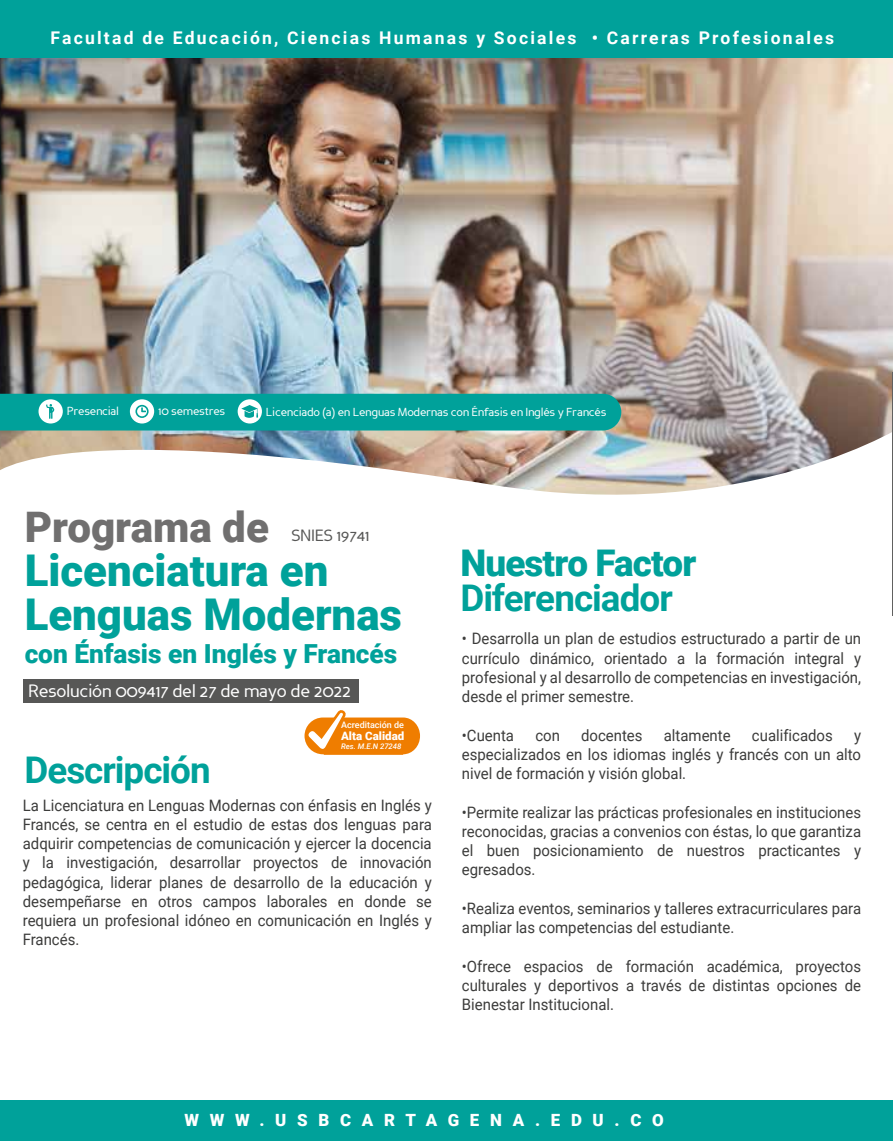
<style>
.page{position:relative;width:893px;height:1141px;background:#fff}
.page>*{position:absolute;margin:0;border:0;box-sizing:border-box;transform-origin:0 0}
.t1{font:900 43.75px/43.8px "Roboto";color:#00a19a}
.t2{font:900 42.18px "Roboto";color:#706f6f}
.t3{font:700 36.75px "Roboto";letter-spacing:-.03em;color:#00a19a}
.t4{font:900 36.75px "Roboto";letter-spacing:-.025em;color:#00a19a}
.t5{font:900 26.25px "Roboto";color:#00a19a}
.t6{font:17.68px "Perspective Sans";letter-spacing:-.025em;color:#fff}
.t7{font:700 17.5px "Roboto";letter-spacing:.125em;color:#fff}
.t8{font:900 16.8px "Roboto";letter-spacing:.635em;color:#fff}
.t9{font:16.28px "Perspective Sans";letter-spacing:-.025em;color:#575756}
.t10{font:15.75px/19.2px "Roboto";color:#3c3c3b;text-align:justify;scale:.95 1}
.t11{font:11.55px "Perspective Sans";letter-spacing:-.025em;color:#fff}
.t12{font:900 11.55px "Roboto";color:#fff}
.t13{font:500 8.92px "Roboto";color:#fff}
.t14{font:italic 500 7.7px "Roboto";color:#fff}
</style>
<div class="page">
<img style="left:0;top:58px;width:893px;height:351px">
<img style="left:1px;top:409px;width:891px;height:86px">
<hr style="left:892px;top:373px;width:1px;height:243px;background:#616160">
<hr style="left:0;top:320px;width:1px;height:340px;background:#616160">
<div style="left:23px;top:679px;width:336px;height:24px;background:#575756"></div>
<div style="left:0;top:1101px;width:893px;height:40px;background:#00a19a"></div>
<div style="left:0;top:0;width:893px;height:58px;background:#00a19a"></div>
<div style="left:0;top:394px;width:621px;height:36px;background:#00a19a"></div>
<div style="left:304px;top:717px;width:116px;height:37px;background:#ef7d00;border-radius:18px"></div>
<svg style="left:304px;top:710px;width:47px;height:45px"></svg>
<p class="t7" style="left:51px;top:26px;width:785px">Facultad de Educación, Ciencias Humanas y Sociales • Carreras Profesionales</p>
<p class="t11" style="left:67px;top:404px;width:54px">Presencial</p>
<p class="t11" style="left:158px;top:404px;width:69px">10 semestres</p>
<p class="t11" style="left:266px;top:406px;width:342px">Licenciado (a) en Lenguas Modernas con Énfasis en Inglés y Francés</p>
<h2 class="t2" style="left:25px;top:498px;width:246px">Programa de</h2>
<h1 class="t1" style="left:25px;top:547px;width:379px">Licenciatura en<br>Lenguas Modernas</h1>
<h3 class="t5" style="left:25px;top:635px;width:374px">con Énfasis en Inglés y Francés</h3>
<p class="t9" style="left:291px;top:526px;width:80px">SNIES 19741</p>
<p class="t6" style="left:28px;top:681px;width:325px">Resolución 009417 del 27 de mayo de 2022</p>
<h3 class="t3" style="left:25px;top:744px;width:188px">Descripción</h3>
<p class="t13" style="left:341px;top:719px;width:65px">Acreditación de</p>
<p class="t12" style="left:341px;top:727px;width:65px">Alta Calidad</p>
<p class="t14" style="left:341px;top:741px;width:62px">Res. M.E.N 27248</p>
<p class="t10" style="left:23px;top:795px;width:432px">La Licenciatura en Lenguas Modernas con énfasis en Inglés y Francés, se centra en el estudio de estas dos lenguas para adquirir competencias de comunicación y ejercer la docencia y la investigación, desarrollar proyectos de innovación pedagógica, liderar planes de desarrollo de la educación y desempeñarse en otros campos laborales en donde se requiera un profesional idóneo en comunicación en Inglés y Francés.</p>
<h3 class="t4" style="left:460px;top:537px;width:237px">Nuestro Factor</h3>
<h3 class="t3" style="left:460px;top:572px;width:214px">Diferenciador</h3>
<p class="t10" style="left:462px;top:629px;width:422px">• Desarrolla un plan de estudios estructurado a partir de un currículo dinámico, orientado a la formación integral y profesional y al desarrollo de competencias en investigación, desde el primer semestre.</p>
<p class="t10" style="left:462px;top:725px;width:56px">•Cuenta</p>
<p class="t10" style="left:535px;top:725px;width:27px">con</p>
<p class="t10" style="left:581px;top:725px;width:66px">docentes</p>
<p class="t10" style="left:664px;top:725px;width:72px">altamente</p>
<p class="t10" style="left:752px;top:725px;width:87px">cualificados</p>
<p class="t10" style="left:462px;top:725px;width:422px;text-indent:392px">y especializados en los idiomas inglés y francés con un alto nivel de formación y visión global.</p>
<p class="t10" style="left:462px;top:802px;width:422px">•Permite realizar las prácticas profesionales en instituciones reconocidas, gracias a convenios con éstas, lo que garantiza el buen posicionamiento de nuestros practicantes y egresados.</p>
<p class="t10" style="left:462px;top:898px;width:422px">•Realiza eventos, seminarios y talleres extracurriculares para ampliar las competencias del estudiante.</p>
<p class="t10" style="left:462px;top:956px;width:422px">•Ofrece espacios de formación académica, proyectos culturales y deportivos a través de distintas opciones de Bienestar Institucional.</p>
<p class="t8" style="left:184px;top:1109px;width:481px">WWW.USBCARTAGENA.EDU.CO</p>
</div>
